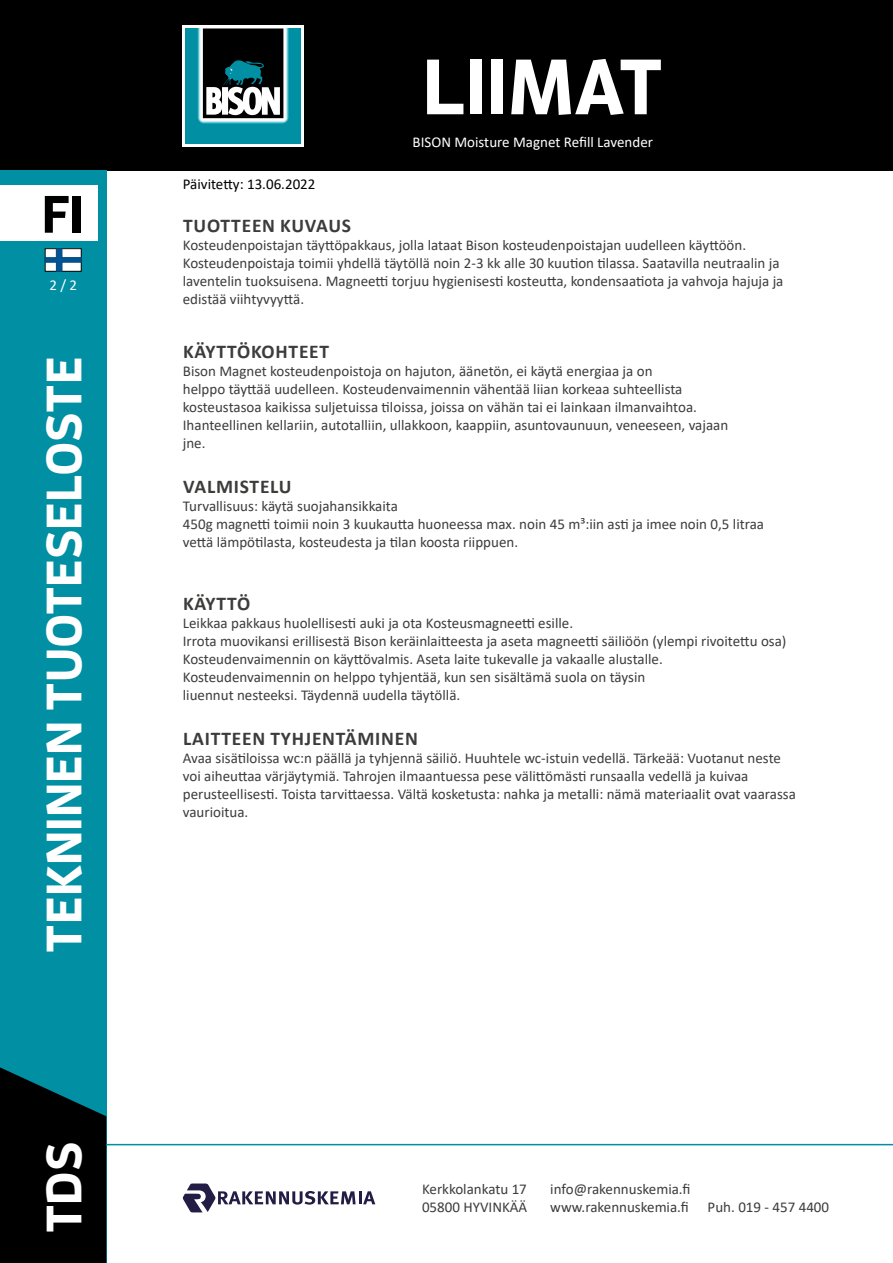
<style>
.page{position:relative;width:893px;height:1263px;background:#fff}
.page>*{position:absolute;margin:0;border:0;box-sizing:border-box;transform-origin:0 0}
.t1{font:700 78.15px "Enzo OT";color:#fff}
.t2{font:700 52.5px "Enzo OT";color:#000}
.t3{font:700 49.5px "Enzo OT";color:#fff}
.t4{font:700 19.5px "Calibri";letter-spacing:.04em;color:#3c3c3b}
.t5{font:15px/18px "Calibri";color:#3c3c3b}
.t6{font:15px "Calibri";color:#fff}
.t7{font:15px "Calibri";color:#000}
</style>
<div class="page">
<div style="left:0;top:0;width:893px;height:170px;background:#000"></div>
<div style="left:0;top:170px;width:106px;height:1093px;background:#008fa3"></div>
<svg style="left:0;top:1067px;width:106px;height:196px;background:#001214"></svg>
<hr style="left:106px;top:1144px;width:787px;height:1px;background:#008fa3">
<div style="left:0;top:186px;width:98px;height:55px;background:#fff"></div>
<svg style="left:45px;top:248px;width:36px;height:23px"></svg>
<svg style="left:183px;top:26px;width:121px;height:121px"></svg>
<div style="left:186px;top:29px;width:115px;height:115px;background:#008fa3"></div>
<svg style="left:197px;top:29px;width:92px;height:95px;background:#4b5e60"></svg>
<svg style="left:182px;top:1183px;width:193px;height:29px"></svg>
<h2 class="t2" style="left:42px;top:181px;width:44px">FI</h2>
<p class="t6" style="left:49px;top:275px;width:29px">2 / 2</p>
<h3 class="t3" style="left:33px;top:952px;width:597px;rotate:-90deg">TEKNINEN TUOTESELOSTE</h3>
<h3 class="t3" style="left:33px;top:1233px;width:93px;rotate:-90deg">TDS</h3>
<h1 class="t1" style="left:422px;top:38px;width:242px">LIIMAT</h1>
<p class="t6" style="left:413px;top:131px;width:242px">BISON Moisture Magnet Refill Lavender</p>
<p class="t7" style="left:183px;top:173px;width:134px">Päivitetty: 13.06.2022</p>
<h3 class="t4" style="left:183px;top:211px;width:169px">TUOTTEEN KUVAUS</h3>
<p class="t5" style="left:183px;top:235px;width:602px">Kosteudenpoistajan täyttöpakkaus, jolla lataat Bison kosteudenpoistajan uudelleen käyttöön.<br>Kosteudenpoistaja toimii yhdellä täytöllä noin 2-3 kk alle 30 kuution tilassa. Saatavilla neutraalin ja laventelin tuoksuisena. Magneetti torjuu hygienisesti kosteutta, kondensaatiota ja vahvoja hajuja ja edistää viihtyvyyttä.</p>
<h3 class="t4" style="left:183px;top:337px;width:148px">KÄYTTÖKOHTEET</h3>
<p class="t5" style="left:183px;top:361px;width:547px">Bison Magnet kosteudenpoistoja on hajuton, äänetön, ei käytä energiaa ja on<br>helppo täyttää uudelleen. Kosteudenvaimennin vähentää liian korkeaa suhteellista kosteustasoa kaikissa suljetuissa tiloissa, joissa on vähän tai ei lainkaan ilmanvaihtoa.<br>Ihanteellinen kellariin, autotalliin, ullakkoon, kaappiin, asuntovaunuun, veneeseen, vajaan jne.</p>
<h3 class="t4" style="left:183px;top:472px;width:110px">VALMISTELU</h3>
<p class="t5" style="left:183px;top:496px;width:583px">Turvallisuus: käytä suojahansikkaita<br>450g magnetti toimii noin 3 kuukautta huoneessa max. noin 45 m³:iin asti ja imee noin 0,5 litraa vettä lämpötilasta, kosteudesta ja tilan koosta riippuen.</p>
<h3 class="t4" style="left:183px;top:589px;width:69px">KÄYTTÖ</h3>
<p class="t5" style="left:183px;top:613px;width:605px">Leikkaa pakkaus huolellisesti auki ja ota Kosteusmagneetti esille.<br>Irrota muovikansi erillisestä Bison keräinlaitteesta ja aseta magneetti säiliöön (ylempi rivoitettu osa)<br>Kosteudenvaimennin on käyttövalmis. Aseta laite tukevalle ja vakaalle alustalle.<br>Kosteudenvaimennin on helppo tyhjentää, kun sen sisältämä suola on täysin<br>liuennut nesteeksi. Täydennä uudella täytöllä.</p>
<h3 class="t4" style="left:183px;top:724px;width:236px">LAITTEEN TYHJENTÄMINEN</h3>
<p class="t5" style="left:183px;top:748px;width:615px">Avaa sisätiloissa wc:n päällä ja tyhjennä säiliö. Huuhtele wc-istuin vedellä. Tärkeää: Vuotanut neste voi aiheuttaa värjäytymiä. Tahrojen ilmaantuessa pese välittömästi runsaalla vedellä ja kuivaa perusteellisesti. Toista tarvittaessa. Vältä kosketusta: nahka ja metalli: nämä materiaalit ovat vaarassa vaurioitua.</p>
<p class="t5" style="left:422px;top:1180px;width:107px">Kerkkolankatu 17<br>05800 HYVINKÄÄ</p>
<p class="t5" style="left:550px;top:1180px;width:142px">info@rakennuskemia.fi www.rakennuskemia.fi</p>
<p class="t5" style="left:708px;top:1198px;width:123px">Puh. 019 - 457 4400</p>
</div>
